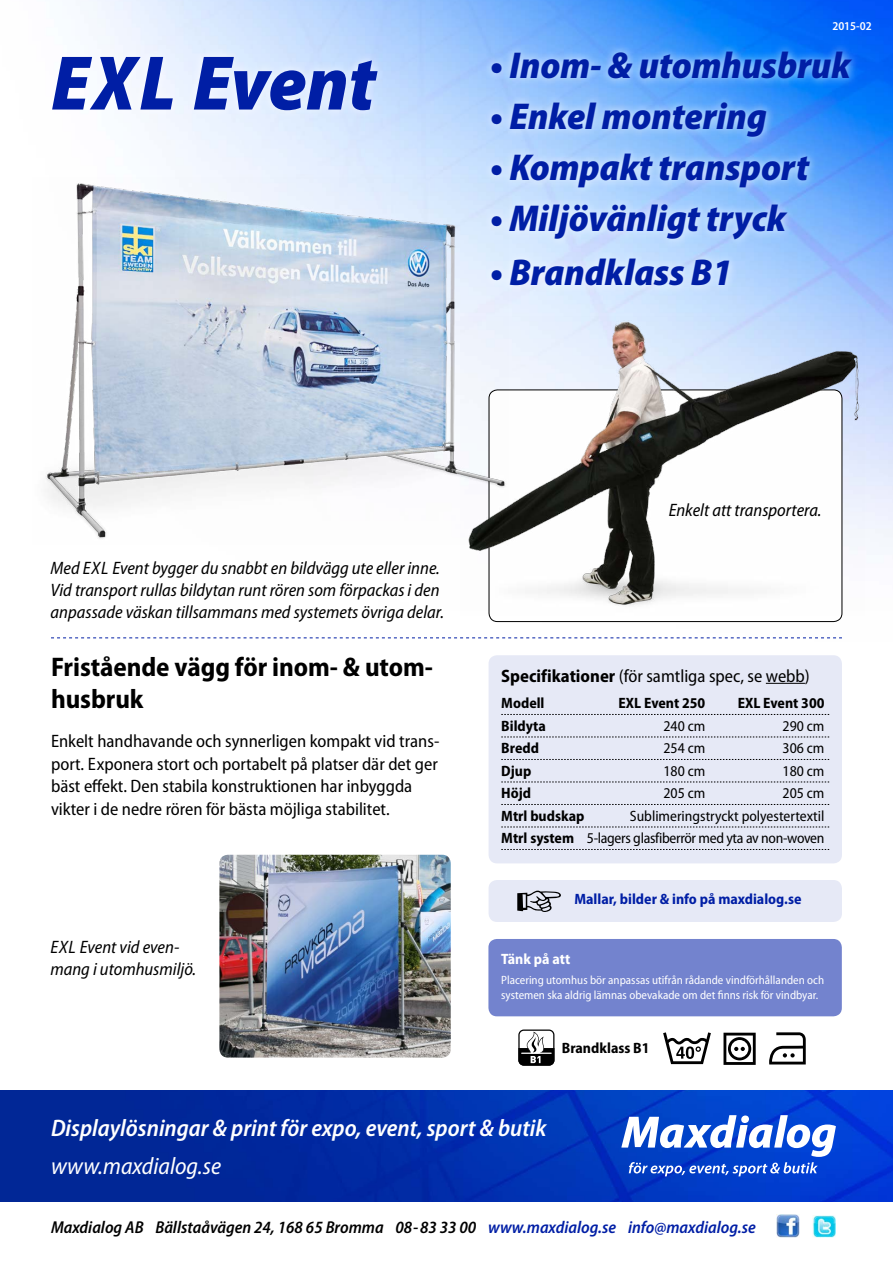
<style>
.page{position:relative;width:893px;height:1263px;background:#fff}
.page>*{position:absolute;margin:0;border:0;box-sizing:border-box;transform-origin:0 0}
.t1{font:italic 900 semi-condensed 78px "Myriad Pro";color:#001ea5}
.t2{font:italic 900 semi-condensed 37.5px "Myriad Pro";color:#001ea5}
.t3{font:700 semi-condensed 27px/32.4px "Myriad Pro";letter-spacing:-.005em;color:#000}
.t4{font:italic 600 semi-condensed 24px "Myriad Pro";color:#fff}
.t5{font:italic semi-condensed 24px "Myriad Pro";color:#fff}
.t6{font:semi-condensed 18px/22.5px "Myriad Pro";color:#000}
.t7{font:italic semi-condensed 18px/21.6px "Myriad Pro";color:#000}
.t8{font:italic 600 semi-condensed 17.25px "Myriad Pro";color:#000}
.t9{font:semi-condensed 15px/22.5px "Myriad Pro";color:#000;text-align:right}
.t10{font:700 semi-condensed 15px "Myriad Pro";color:#000}
.t11{font:700 semi-condensed 15px "Myriad Pro";color:#001ea5}
.t12{font:700 semi-condensed 15px "Myriad Pro";color:#fff}
.t13{font:semi-condensed 12px/15px "Myriad Pro";color:#fff}
.t14{font:600 semi-condensed 12px "Myriad Pro";color:#fff}
.s1{font-weight:700}
.s2{color:#001ea5}
</style>
<div class="page">
<img style="left:51px;top:0;width:842px;height:672px">
<img style="left:0;top:1091px;width:893px;height:110px">
<svg style="left:621px;top:1115px;width:215px;height:61px"></svg>
<img style="left:777px;top:1215px;width:23px;height:23px">
<img style="left:813px;top:1215px;width:23px;height:23px">
<div style="left:489px;top:390px;width:353px;height:231px;background:#fff;border-radius:9px"></div>
<svg style="left:51px;top:637px;width:791px;height:1px"></svg>
<div style="left:488px;top:939px;width:354px;height:77px;background:#7383ce;border-radius:9px"></div>
<div style="left:43px;top:47px;width:343px;height:73px;background:#fff;opacity:.75"></div>
<img style="left:45px;top:177px;width:463px;height:368px">
<img style="left:460px;top:317px;width:405px;height:298px">
<div style="left:483px;top:43px;width:377px;height:252px;background:#fff;opacity:.75"></div>
<div style="left:489px;top:880px;width:353px;height:42px;background:#e6e9f6;border-radius:9px"></div>
<svg style="left:517px;top:891px;width:44px;height:21px"></svg>
<div style="left:489px;top:655px;width:353px;height:208px;background:#e6e9f6;border-radius:9px"></div>
<hr style="left:766px;top:683px;width:39px;height:1px;background:#000">
<svg style="left:501px;top:714px;width:328px;height:1px"></svg>
<svg style="left:501px;top:737px;width:328px;height:1px"></svg>
<svg style="left:501px;top:759px;width:328px;height:1px"></svg>
<svg style="left:501px;top:782px;width:328px;height:1px"></svg>
<svg style="left:501px;top:804px;width:328px;height:1px"></svg>
<svg style="left:501px;top:827px;width:328px;height:1px"></svg>
<svg style="left:501px;top:849px;width:328px;height:1px"></svg>
<img style="left:219px;top:855px;width:232px;height:202px">
<svg style="left:518px;top:1029px;width:36px;height:37px"></svg>
<svg style="left:663px;top:1032px;width:48px;height:32px"></svg>
<svg style="left:723px;top:1033px;width:33px;height:32px"></svg>
<svg style="left:769px;top:1032px;width:37px;height:32px"></svg>
<p class="t14" style="left:832px;top:20px;width:41px">2015-02</p>
<h1 class="t1" style="left:51px;top:40px;width:326px">EXL Event</h1>
<h2 class="t2" style="left:490px;top:45px;width:362px">• Inom- &amp; utomhusbruk</h2>
<h2 class="t2" style="left:490px;top:96px;width:278px">• Enkel montering</h2>
<h2 class="t2" style="left:490px;top:147px;width:320px">• Kompakt transport</h2>
<h2 class="t2" style="left:490px;top:198px;width:298px">• Miljövänligt tryck</h2>
<h2 class="t2" style="left:490px;top:252px;width:244px">• Brandklass B1</h2>
<p class="t7" style="left:51px;top:558px;width:395px">Med EXL Event bygger du snabbt en bildvägg ute eller inne.<br>Vid transport rullas bildytan runt rören som förpackas i den anpassade väskan tillsammans med systemets övriga delar.</p>
<h3 class="t3" style="left:51px;top:651px;width:383px">Fristående vägg för inom- &amp; utom&shy;husbruk</h3>
<p class="t6" style="left:51px;top:730px;width:390px">Enkelt handhavande och synnerligen kompakt vid trans&shy;port. Exponera stort och portabelt på platser där det ger bäst effekt. Den stabila konstruktionen har inbyggda vikter i de nedre rören för bästa möjliga stabilitet.</p>
<p class="t7" style="left:50px;top:937px;width:147px">EXL Event vid even&shy;mang i utomhusmiljö.</p>
<p class="t7" style="left:669px;top:500px;width:154px">Enkelt att transportera.</p>
<p class="t6" style="left:501px;top:665px;width:310px"><span class="s1">Specifikationer</span> (för samtliga spec, se webb)</p>
<p class="t10" style="left:501px;top:695px;width:45px">Modell</p>
<p class="t10" style="left:619px;top:695px;width:88px">EXL Event 250</p>
<p class="t10" style="left:738px;top:695px;width:88px">EXL Event 300</p>
<p class="t10" style="left:501px;top:717px;width:46px">Bildyta</p>
<p class="t9" style="left:663px;top:715px;width:43px">240 cm</p>
<p class="t9" style="left:783px;top:715px;width:43px">290 cm</p>
<p class="t10" style="left:501px;top:740px;width:39px">Bredd</p>
<p class="t9" style="left:663px;top:737px;width:43px">254 cm</p>
<p class="t9" style="left:783px;top:737px;width:43px">306 cm</p>
<p class="t10" style="left:501px;top:762px;width:32px">Djup</p>
<p class="t9" style="left:663px;top:760px;width:43px">180 cm</p>
<p class="t9" style="left:783px;top:760px;width:43px">180 cm</p>
<p class="t10" style="left:501px;top:785px;width:31px">Höjd</p>
<p class="t9" style="left:663px;top:782px;width:43px">205 cm</p>
<p class="t9" style="left:783px;top:782px;width:43px">205 cm</p>
<p class="t10" style="left:501px;top:807px;width:85px">Mtrl budskap</p>
<p class="t9" style="left:501px;top:805px;width:325px">Sublimeringstryckt polyestertextil<br><span class="s1">Mtrl system</span> 5-lagers glasfiberrör med yta av non-woven</p>
<p class="t11" style="left:574px;top:891px;width:228px">Mallar, bilder &amp; info på maxdialog.se</p>
<p class="t12" style="left:501px;top:951px;width:71px">Tänk på att</p>
<p class="t13" style="left:501px;top:972px;width:325px">Placering utomhus bör anpassas utifrån rådande vindförhållanden och systemen ska aldrig lämnas obevakade om det finns risk för vindbyar.</p>
<p class="t10" style="left:562px;top:1039px;width:89px">Brandklass B1</p>
<h3 class="t4" style="left:51px;top:1115px;width:497px">Displaylösningar &amp; print för expo, event, sport &amp; butik</h3>
<h3 class="t5" style="left:51px;top:1153px;width:172px">www.maxdialog.se</h3>
<p class="t8" style="left:51px;top:1218px;width:706px">Maxdialog AB Bällstaåvägen 24, 168 65 Bromma 08-83 33 00 <span class="s2">www.maxdialog.se info@maxdialog.se</span></p>
</div>
